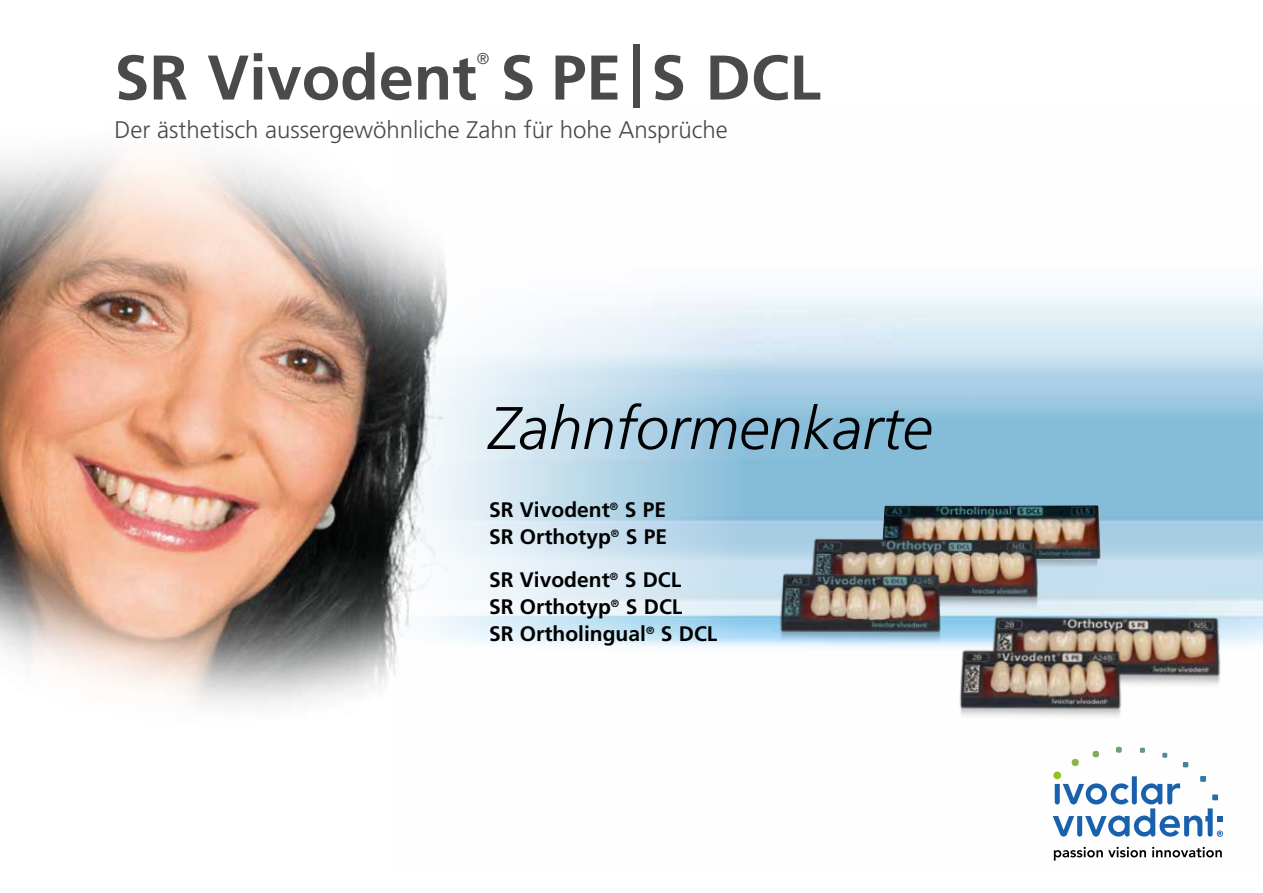
<style>
.page{position:relative;width:1263px;height:893px;background:#fff}
.page>*{position:absolute;margin:0;border:0;box-sizing:border-box;transform-origin:0 0}
.t1{font:700 63px "Frutiger";color:#4a4a49}
.t2{font:italic 300 60px "Frutiger";color:#000}
.t3{font:300 24px "Frutiger";color:#4a4a49}
.t4{font:700 21px/27px "Frutiger";color:#000}
.t5{font:300 15.75px "Frutiger";color:#4a4a49}
</style>
<div class="page">
<img style="left:0;top:136px;width:707px;height:582px">
<svg style="left:1053px;top:747px;width:170px;height:90px"></svg>
<svg style="left:1054px;top:847px;width:92px;height:14px"></svg>
<svg style="left:1152px;top:847px;width:70px;height:10px"></svg>
<img style="left:1097px;top:540px;width:144px;height:148px">
<img style="left:959px;top:574px;width:180px;height:201px">
<img style="left:1050px;top:559px;width:47px;height:53px">
<img style="left:882px;top:505px;width:219px;height:54px">
<img style="left:793px;top:529px;width:257px;height:135px">
<img style="left:771px;top:571px;width:182px;height:93px">
<h1 class="t1" style="left:114px;top:41px;width:708px">SR Vivodent S PE|S DCL</h1>
<p class="t5" style="left:477px;top:49px;width:14px">®</p>
<p class="t3" style="left:114px;top:116px;width:615px">Der ästhetisch aussergewöhnliche Zahn für hohe Ansprüche</p>
<h2 class="t2" style="left:489px;top:394px;width:445px">Zahnformenkarte</h2>
<p class="t4" style="left:489px;top:497px;width:180px">SR Vivodent<sup>®</sup> S PE<br>SR Orthotyp<sup>®</sup> S PE</p>
<p class="t4" style="left:489px;top:566px;width:230px">SR Vivodent<sup>®</sup> S DCL<br>SR Orthotyp<sup>®</sup> S DCL<br>SR Ortholingual<sup>®</sup> S DCL</p>
</div>
